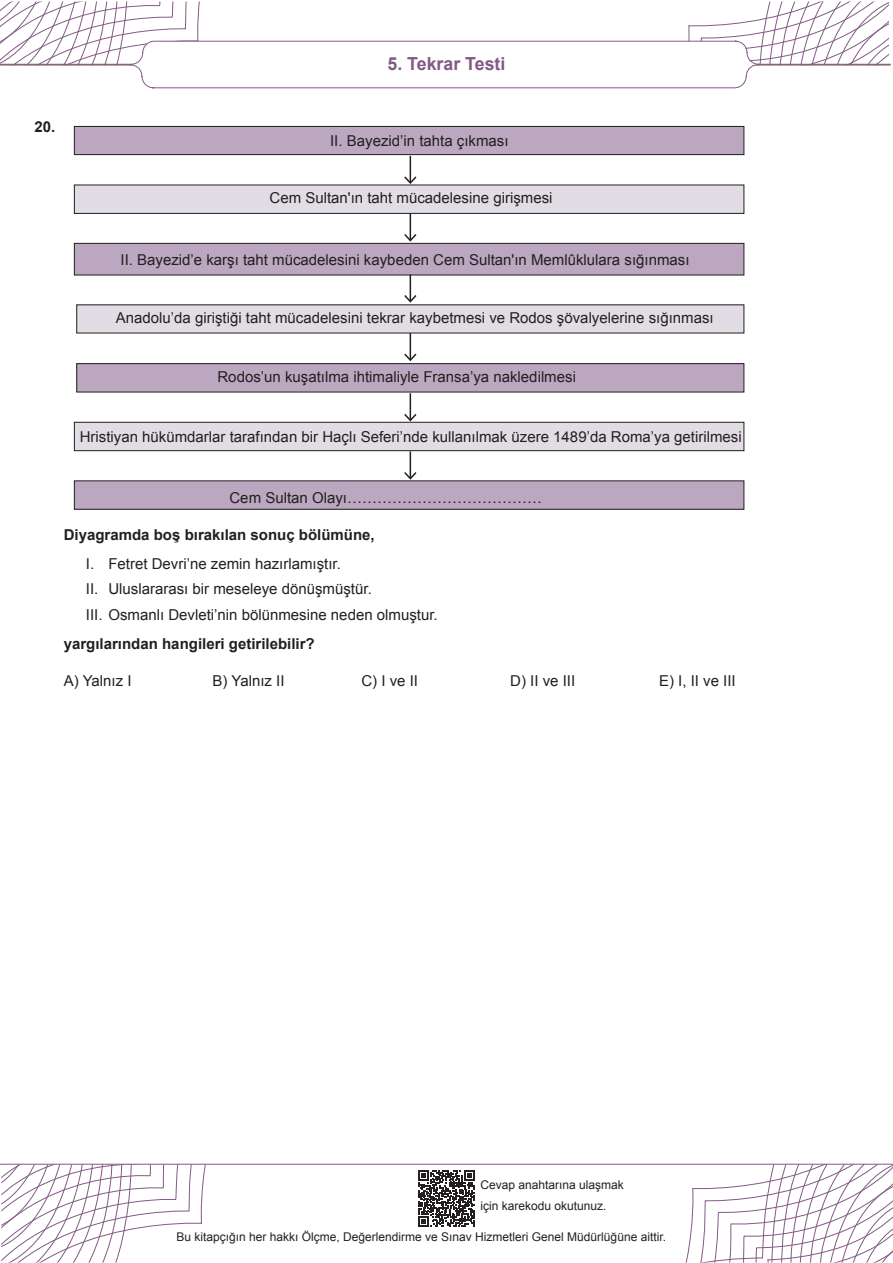
<style>
.page{position:relative;width:893px;height:1263px;background:#fff}
.page>*{position:absolute;margin:0;border:0;box-sizing:border-box;transform-origin:0 0}
.t1{font:700 18px "Arial";color:#835a85}
.MADDELİ_2{font:15px "Arial";color:#231f20}
.CEVAP_SERB__5_li{font:15px "Arial";color:#231f20}
.SORU_CÜMLESİ{font:700 15px "Arial";color:#231f20}
.ACIKLAMA_2{font:700 15px "Arial";color:#231f20}
.t2{font:12px/21px "Arial";color:#231f20}
</style>
<div class="page">
<svg style="left:0;top:1px;width:891px;height:88px"></svg>
<svg style="left:418px;top:1170px;width:56px;height:56px"></svg>
<svg style="left:1px;top:1165px;width:205px;height:98px"></svg>
<svg style="left:685px;top:1165px;width:208px;height:97px"></svg>
<hr style="left:0;top:1164px;width:893px;height:1px;background:#835a85">
<div style="left:74px;top:481px;width:670px;height:28px;background:#bba7c0"></div>
<div style="left:74px;top:480px;width:670px;height:30px;border:1px solid #231f20"></div>
<div style="left:74px;top:422px;width:670px;height:29px;background:#e2dde4"></div>
<div style="left:74px;top:422px;width:670px;height:29px;border:1px solid #231f20"></div>
<div style="left:77px;top:364px;width:667px;height:28px;background:#bba7c0"></div>
<div style="left:76px;top:363px;width:668px;height:29px;border:1px solid #231f20"></div>
<div style="left:74px;top:243px;width:670px;height:32px;background:#bba7c0"></div>
<div style="left:74px;top:243px;width:670px;height:32px;border:1px solid #231f20"></div>
<div style="left:74px;top:185px;width:670px;height:28px;background:#e2dde4"></div>
<div style="left:74px;top:185px;width:670px;height:29px;border:1px solid #231f20"></div>
<div style="left:74px;top:126px;width:670px;height:29px;background:#bba7c0"></div>
<div style="left:74px;top:126px;width:670px;height:29px;border:1px solid #231f20"></div>
<svg style="left:404px;top:156px;width:12px;height:28px"></svg>
<div style="left:77px;top:305px;width:667px;height:28px;background:#e2dde4"></div>
<svg style="left:404px;top:333px;width:12px;height:28px"></svg>
<svg style="left:404px;top:274px;width:12px;height:29px"></svg>
<svg style="left:404px;top:393px;width:12px;height:28px"></svg>
<svg style="left:404px;top:451px;width:12px;height:29px"></svg>
<svg style="left:404px;top:213px;width:12px;height:29px"></svg>
<p class="t1" style="left:388px;top:52px;width:119px">5. Tekrar Testi</p>
<p class="SORU_CÜMLESİ" style="left:35px;top:117px;width:22px">20.</p>
<p class="MADDELİ_2" style="left:330px;top:131px;width:180px">II. Bayezid’in tahta çıkması</p>
<p class="MADDELİ_2" style="left:270px;top:188px;width:284px">Cem Sultan'ın taht mücadelesine girişmesi</p>
<p class="MADDELİ_2" style="left:121px;top:250px;width:570px">II. Bayezid’e karşı taht mücadelesini kaybeden Cem Sultan'ın Memlûklulara sığınması</p>
<p class="MADDELİ_2" style="left:116px;top:308px;width:599px">Anadolu’da giriştiği taht mücadelesini tekrar kaybetmesi ve Rodos şövalyelerine sığınması</p>
<p class="MADDELİ_2" style="left:217px;top:367px;width:360px">Rodos’un kuşatılma ihtimaliyle Fransa’ya nakledilmesi</p>
<p class="MADDELİ_2" style="left:80px;top:427px;width:663px">Hristiyan hükümdarlar tarafından bir Haçlı Seferi’nde kullanılmak üzere 1489’da Roma’ya getirilmesi</p>
<p class="MADDELİ_2" style="left:229px;top:487px;width:314px">Cem Sultan Olayı…………………………………</p>
<p class="ACIKLAMA_2" style="left:64px;top:525px;width:312px">Diyagramda boş bırakılan sonuç bölümüne,</p>
<p class="MADDELİ_2" style="left:86px;top:554px;width:257px">I. Fetret Devri’ne zemin hazırlamıştır.</p>
<p class="MADDELİ_2" style="left:86px;top:579px;width:287px">II. Uluslararası bir meseleye dönüşmüştür.</p>
<p class="MADDELİ_2" style="left:86px;top:605px;width:353px">III. Osmanlı Devleti’nin bölünmesine neden olmuştur.</p>
<p class="SORU_CÜMLESİ" style="left:64px;top:634px;width:252px">yargılarından hangileri getirilebilir?</p>
<p class="CEVAP_SERB__5_li" style="left:64px;top:671px;width:69px">A) Yalnız I</p>
<p class="CEVAP_SERB__5_li" style="left:213px;top:671px;width:73px">B) Yalnız II</p>
<p class="CEVAP_SERB__5_li" style="left:361px;top:671px;width:58px">C) I ve II</p>
<p class="CEVAP_SERB__5_li" style="left:510px;top:671px;width:67px">D) II ve III</p>
<p class="CEVAP_SERB__5_li" style="left:659px;top:671px;width:78px">E) I, II ve III</p>
<p class="t2" style="left:480px;top:1174px;width:145px">Cevap anahtarına ulaşmak için karekodu okutunuz.</p>
<p class="t2" style="left:176px;top:1227px;width:491px">Bu kitapçığın her hakkı Ölçme, Değerlendirme ve Sınav Hizmetleri Genel Müdürlüğüne aittir.</p>
</div>
